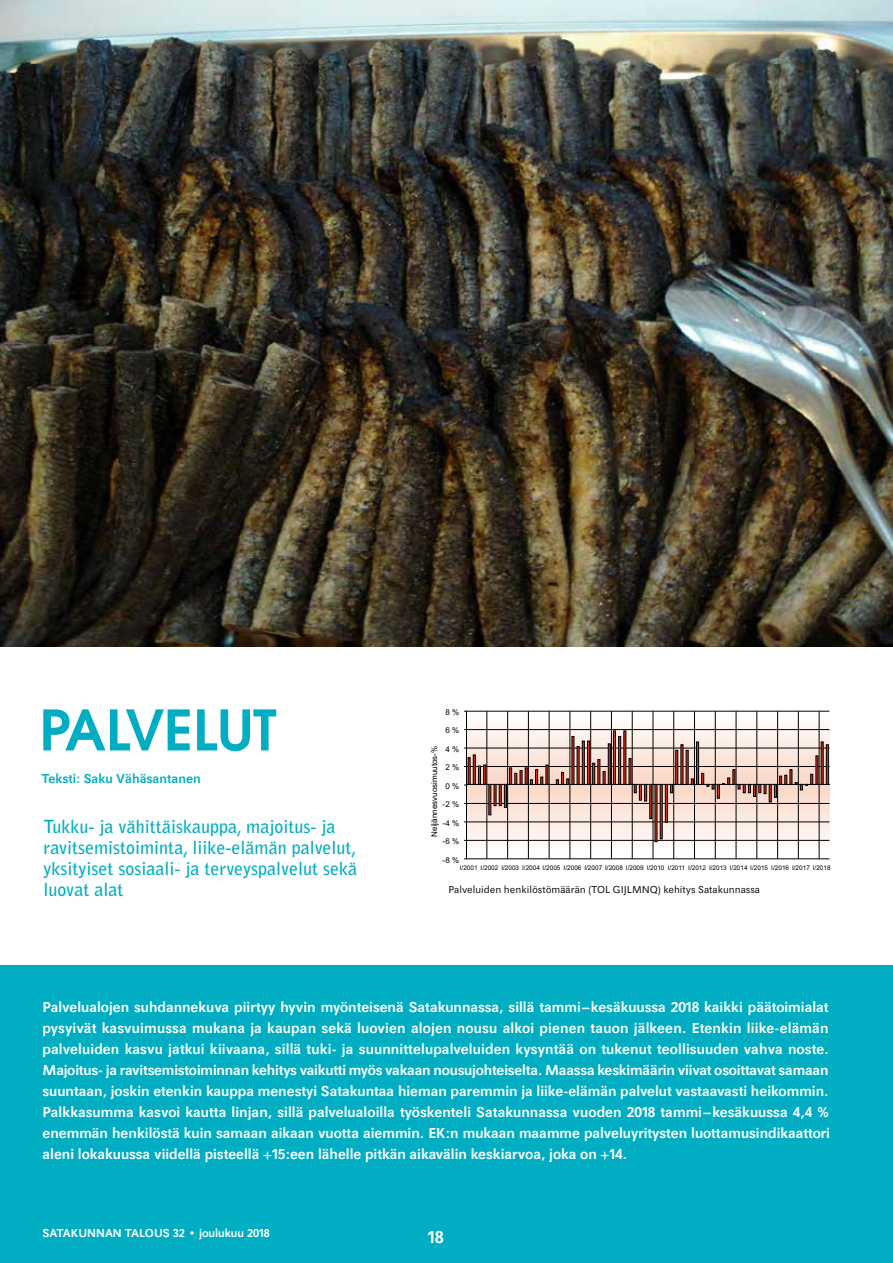
<style>
.page{position:relative;width:893px;height:1263px;background:#fff}
.page>*{position:absolute;margin:0;border:0;box-sizing:border-box;transform-origin:0 0}
.t1{font:600 55.5px "Avant Garde";color:#00adc3}
.t2{font:700 18px/21px "Bell Gothic Std";color:#00adc3}
.t3{font:500 18px "Maxima T";color:#fff}
.t4{font:500 15px/21px "Maxima T";color:#fff;text-align:justify}
.t5{font:500 13.5px "Maxima T";color:#00adc3}
.t6{font:500 12px "Maxima T";color:#fff}
.t7{font:300 10.5px "Maxima T";color:#000}
.t8{font:8.1px "Arial";color:#010000}
.t9{font:6.45px "Arial";color:#010000}
</style>
<div class="page">
<div style="left:0;top:965px;width:893px;height:298px;background:#00adc3"></div>
<img style="left:0;top:0;width:892px;height:646px">
<svg style="left:467px;top:711px;width:363px;height:148px"></svg>
<hr style="left:466px;top:858px;width:363px;height:1px;background:#000">
<hr style="left:466px;top:840px;width:363px;height:1px;background:#000">
<hr style="left:466px;top:822px;width:363px;height:1px;background:#000">
<hr style="left:466px;top:803px;width:363px;height:1px;background:#000">
<hr style="left:466px;top:766px;width:363px;height:1px;background:#000">
<hr style="left:466px;top:748px;width:363px;height:1px;background:#000">
<hr style="left:466px;top:729px;width:363px;height:1px;background:#000">
<hr style="left:466px;top:711px;width:363px;height:1px;background:#000">
<hr style="left:487px;top:711px;width:1px;height:148px;background:#010000">
<hr style="left:507px;top:711px;width:1px;height:148px;background:#010000">
<hr style="left:528px;top:711px;width:1px;height:148px;background:#010000">
<hr style="left:549px;top:711px;width:1px;height:148px;background:#010000">
<hr style="left:570px;top:711px;width:1px;height:148px;background:#010000">
<hr style="left:590px;top:711px;width:1px;height:148px;background:#010000">
<hr style="left:611px;top:711px;width:1px;height:148px;background:#010000">
<hr style="left:632px;top:711px;width:1px;height:148px;background:#010000">
<hr style="left:653px;top:711px;width:1px;height:148px;background:#010000">
<hr style="left:673px;top:711px;width:1px;height:148px;background:#010000">
<hr style="left:694px;top:711px;width:1px;height:148px;background:#010000">
<hr style="left:715px;top:711px;width:1px;height:148px;background:#010000">
<hr style="left:736px;top:711px;width:1px;height:148px;background:#010000">
<hr style="left:757px;top:711px;width:1px;height:148px;background:#010000">
<hr style="left:777px;top:711px;width:1px;height:148px;background:#010000">
<hr style="left:798px;top:711px;width:1px;height:148px;background:#010000">
<hr style="left:819px;top:711px;width:1px;height:148px;background:#010000">
<hr style="left:466px;top:711px;width:1px;height:148px;background:#010000">
<hr style="left:466px;top:784px;width:364px;height:1px;background:#010000">
<svg style="left:478px;top:765px;width:5px;height:19px"></svg>
<hr style="left:468px;top:757px;width:2px;height:27px;background:#e8331a">
<div style="left:473px;top:755px;width:2px;height:29px;background:#e8331a;border:1px solid #000"></div>
<div style="left:478px;top:766px;width:3px;height:18px;background:#e8331a;border:1px solid #000"></div>
<div style="left:483px;top:765px;width:3px;height:19px;background:#e8331a;border:1px solid #000"></div>
<hr style="left:489px;top:784px;width:2px;height:31px;background:#e8331a">
<hr style="left:494px;top:784px;width:2px;height:22px;background:#e8331a">
<div style="left:499px;top:784px;width:2px;height:22px;background:#e8331a;border:1px solid #000"></div>
<div style="left:504px;top:784px;width:3px;height:24px;background:#e8331a;border:1px solid #000"></div>
<div style="left:509px;top:768px;width:3px;height:16px;background:#e8331a;border:1px solid #000"></div>
<svg style="left:510px;top:765px;width:38px;height:19px"></svg>
<svg style="left:556px;top:772px;width:13px;height:12px"></svg>
<hr style="left:572px;top:736px;width:2px;height:48px;background:#e8331a">
<hr style="left:577px;top:746px;width:2px;height:38px;background:#e8331a">
<div style="left:582px;top:741px;width:2px;height:43px;background:#e8331a;border:1px solid #000"></div>
<div style="left:587px;top:741px;width:3px;height:43px;background:#e8331a;border:1px solid #000"></div>
<div style="left:592px;top:763px;width:3px;height:21px;background:#e8331a;border:1px solid #000"></div>
<hr style="left:598px;top:759px;width:2px;height:25px;background:#e8331a">
<svg style="left:603px;top:771px;width:2px;height:13px"></svg>
<div style="left:608px;top:744px;width:2px;height:40px;background:#e8331a;border:1px solid #000"></div>
<div style="left:613px;top:731px;width:3px;height:53px;background:#e8331a;border:1px solid #000"></div>
<div style="left:618px;top:736px;width:3px;height:48px;background:#e8331a;border:1px solid #000"></div>
<hr style="left:624px;top:731px;width:2px;height:53px;background:#e8331a">
<hr style="left:629px;top:758px;width:2px;height:26px;background:#e8331a">
<svg style="left:634px;top:784px;width:10px;height:17px"></svg>
<div style="left:639px;top:784px;width:3px;height:16px;background:#e8331a;border:1px solid #000"></div>
<div style="left:644px;top:784px;width:3px;height:17px;background:#e8331a;border:1px solid #000"></div>
<hr style="left:650px;top:784px;width:2px;height:35px;background:#e8331a">
<hr style="left:655px;top:784px;width:2px;height:58px;background:#e8331a">
<hr style="left:660px;top:784px;width:2px;height:55px;background:#e8331a">
<div style="left:665px;top:784px;width:2px;height:38px;background:#e8331a;border:1px solid #000"></div>
<svg style="left:670px;top:785px;width:3px;height:8px"></svg>
<hr style="left:676px;top:750px;width:2px;height:34px;background:#e8331a">
<hr style="left:681px;top:745px;width:2px;height:39px;background:#e8331a">
<hr style="left:686px;top:750px;width:2px;height:34px;background:#e8331a">
<div style="left:696px;top:742px;width:3px;height:42px;background:#e8331a;border:1px solid #000"></div>
<svg style="left:701px;top:769px;width:112px;height:33px;background:#cbab9f"></svg>
<hr style="left:816px;top:756px;width:2px;height:28px;background:#e8331a">
<hr style="left:821px;top:742px;width:2px;height:42px;background:#e8331a">
<div style="left:826px;top:745px;width:2px;height:39px;background:#e8331a;border:1px solid #000"></div>
<h1 class="t1" style="left:39px;top:694px;width:239px">PALVELUT</h1>
<p class="t5" style="left:41px;top:771px;width:161px">Teksti: Saku Vähäsantanen</p>
<p class="t2" style="left:44px;top:816px;width:315px">Tukku- ja vähittäiskauppa, majoitus- ja ravitsemistoiminta, liike-elämän palvelut, yksityiset sosiaali- ja terveyspalvelut sekä luovat alat</p>
<p class="t8" style="left:445px;top:707px;width:15px">8 %</p>
<p class="t8" style="left:445px;top:725px;width:15px">6 %</p>
<p class="t8" style="left:445px;top:744px;width:15px">4 %</p>
<p class="t8" style="left:429px;top:836px;width:92px;rotate:-90deg">Neljännesvuosimuutos-%</p>
<p class="t8" style="left:445px;top:762px;width:15px">2 %</p>
<p class="t8" style="left:445px;top:781px;width:15px">0 %</p>
<p class="t8" style="left:443px;top:799px;width:18px">-2 %</p>
<p class="t8" style="left:443px;top:817px;width:18px">-4 %</p>
<p class="t8" style="left:443px;top:836px;width:18px">-6 %</p>
<p class="t8" style="left:443px;top:854px;width:18px">-8 %</p>
<p class="t9" style="left:460px;top:863px;width:372px">I/2001 I/2002 I/2003 I/2004 I/2005 I/2006 I/2007 I/2008 I/2009 I/2010 I/2011 I/2012 I/2013 I/2014 I/2015 I/2016 I/2017 I/2018</p>
<p class="t7" style="left:449px;top:884px;width:313px">Palveluiden henkilöstömäärän (TOL GIJLMNQ) kehitys Satakunnassa</p>
<p class="t4" style="left:43px;top:996px;width:789px">Palvelualojen suhdannekuva piirtyy hyvin myönteisenä Satakunnassa, sillä tammi–kesäkuussa 2018 kaikki päätoimialat pysyivät kasvuimussa mukana ja kaupan sekä luovien alojen nousu alkoi pienen tauon jälkeen. Etenkin liike-elämän palveluiden kasvu jatkui kiivaana, sillä tuki- ja suunnittelupalveluiden kysyntää on tukenut teollisuuden vahva noste.<br>Majoitus- ja ravitsemistoiminnan kehitys vaikutti myös vakaan nousujohteiselta. Maassa keskimäärin viivat osoittavat samaan suuntaan, joskin etenkin kauppa menestyi Satakuntaa hieman paremmin ja liike-elämän palvelut vastaavasti heikommin.<br>Palkkasumma kasvoi kautta linjan, sillä palvelualoilla työskenteli Satakunnassa vuoden 2018 tammi–kesäkuussa 4,4 % enemmän henkilöstä kuin samaan aikaan vuotta aiemmin. EK:n mukaan maamme palveluyritysten luottamusindikaattori aleni lokakuussa viidellä pisteellä +15:een lähelle pitkän aikavälin keskiarvoa, joka on +14.</p>
<p class="t6" style="left:43px;top:1226px;width:229px">SATAKUNNAN TALOUS 32 • joulukuu 2018</p>
<p class="t3" style="left:428px;top:1227px;width:17px">18</p>
</div>
